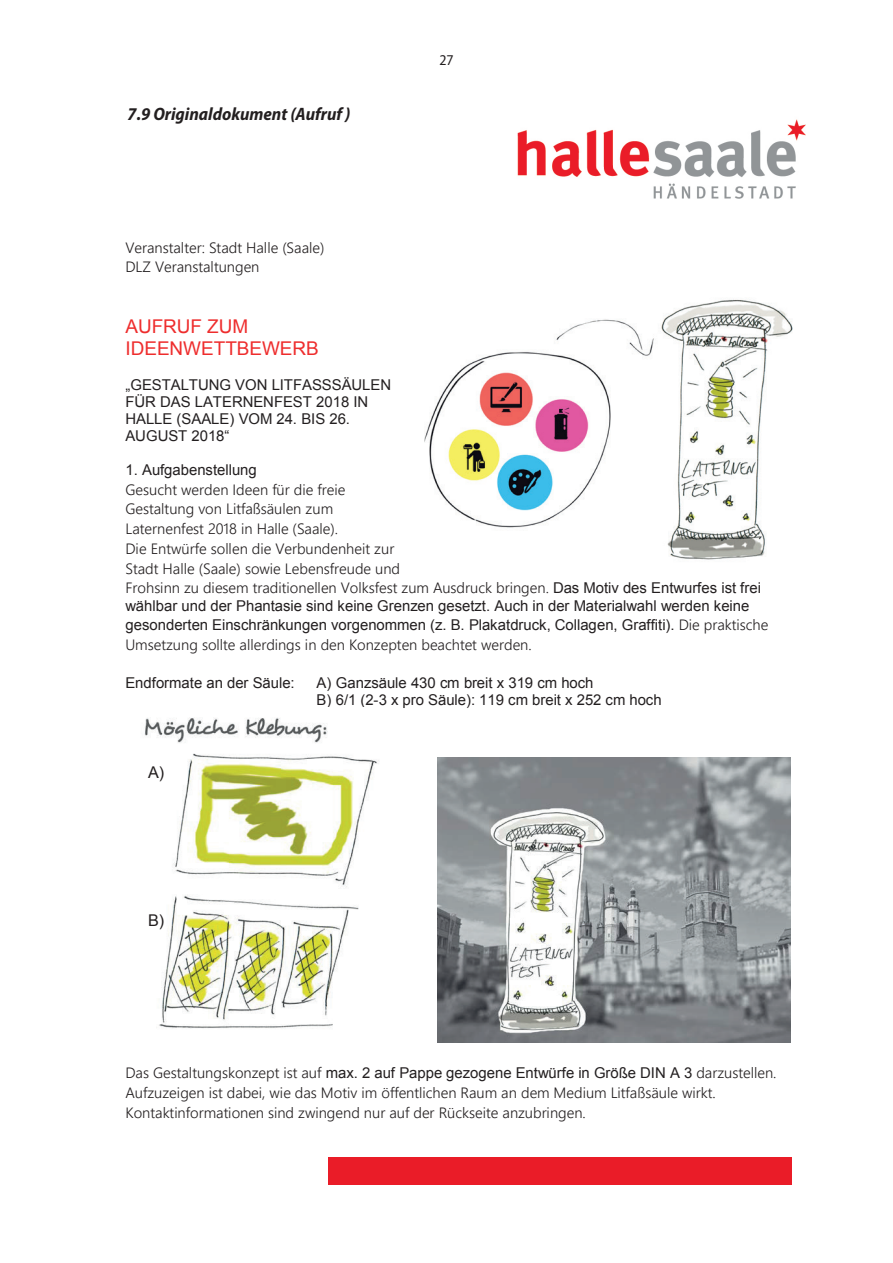
<style>
.page{position:relative;width:893px;height:1263px;background:#fff}
.page>*{position:absolute;margin:0;border:0;box-sizing:border-box;transform-origin:0 0}
.t1{font:18.9px/21.8px "Arial";letter-spacing:-.005em;color:#ee2d2d}
.t2{font:italic 700 semi-condensed 18px "Myriad Pro";color:#231f20}
.t3{font:16.2px "Arial";color:#231f20}
.t4{font:semi-condensed 15px "Myriad Pro";color:#231f20}
.t5{font:300 14.85px/19.8px "Segoe UI";color:#231f20}
.t6{font:14.85px/17.1px "Arial";color:#231f20}
.s1{font-family:"Arial";font-weight:400}
.s2{font-family:"Segoe UI";font-weight:300}
</style>
<div class="page">
<img style="left:517px;top:119px;width:289px;height:80px">
<img style="left:144px;top:717px;width:235px;height:312px">
<img style="left:438px;top:757px;width:352px;height:286px">
<img style="left:424px;top:299px;width:369px;height:261px">
<div style="left:329px;top:1157px;width:462px;height:27px;background:#ea1c28"></div>
<p class="t2" style="left:128px;top:102px;width:224px">7.9 Originaldokument (Aufruf )</p>
<p class="t5" style="left:125px;top:237px;width:201px">Veranstalter: Stadt Halle (Saale)<br>DLZ Veranstaltungen</p>
<p class="t4" style="left:439px;top:51px;width:16px">27</p>
<p class="t1" style="left:125px;top:316px;width:195px">AUFRUF ZUM<br>IDEENWETTBEWERB</p>
<p class="t6" style="left:125px;top:376px;width:267px">„GESTALTUNG VON LITFASSSÄULEN<br>FÜR DAS LATERNENFEST 2018 IN<br>HALLE (SAALE) VOM 24. BIS 26.<br>AUGUST 2018“</p>
<p class="t6" style="left:125px;top:462px;width:133px">1. Aufgabenstellung</p>
<p class="t5" style="left:125px;top:479px;width:637px">Gesucht werden Ideen für die freie<br>Gestaltung von Litfaßsäulen zum<br>Laternenfest 2018 in Halle (Saale).<br>Die Entwürfe sollen die Verbundenheit zur<br>Stadt Halle (Saale) sowie Lebensfreude und<br>Frohsinn zu diesem traditionellen Volksfest zum Ausdruck bringen. <span class="s1">Das Motiv des Entwurfes ist frei</span></p>
<p class="t6" style="left:125px;top:596px;width:645px;line-height:19px">wählbar und der Phantasie sind keine Grenzen gesetzt. Auch in der Materialwahl werden keine gesonderten Einschränkungen vorgenommen (z. B. Plakatdruck, Collagen, Graffiti). <span class="s2">Die praktische</span></p>
<p class="t5" style="left:125px;top:634px;width:408px">Umsetzung sollte allerdings in den Konzepten beachtet werden.</p>
<p class="t6" style="left:125px;top:674px;width:171px">Endformate an der Säule:</p>
<p class="t6" style="left:317px;top:674px;width:347px">A) Ganzsäule 430 cm breit x 319 cm hoch<br>B) 6/1 (2-3 x pro Säule): 119 cm breit x 252 cm hoch</p>
<p class="t3" style="left:148px;top:762px;width:18px">A)</p>
<p class="t3" style="left:148px;top:910px;width:18px">B)</p>
<p class="t6" style="left:125px;top:1064px;width:652px"><span class="s2">Das Gestaltungskonzept ist auf</span> max. 2 auf Pappe gezogene Entwürfe in Größe DIN A 3 <span class="s2">darzustellen.</span></p>
<p class="t5" style="left:125px;top:1082px;width:592px">Aufzuzeigen ist dabei, wie das Motiv im öffentlichen Raum an dem Medium Litfaßsäule wirkt.<br>Kontaktinformationen sind zwingend nur auf der Rückseite anzubringen.</p>
</div>
